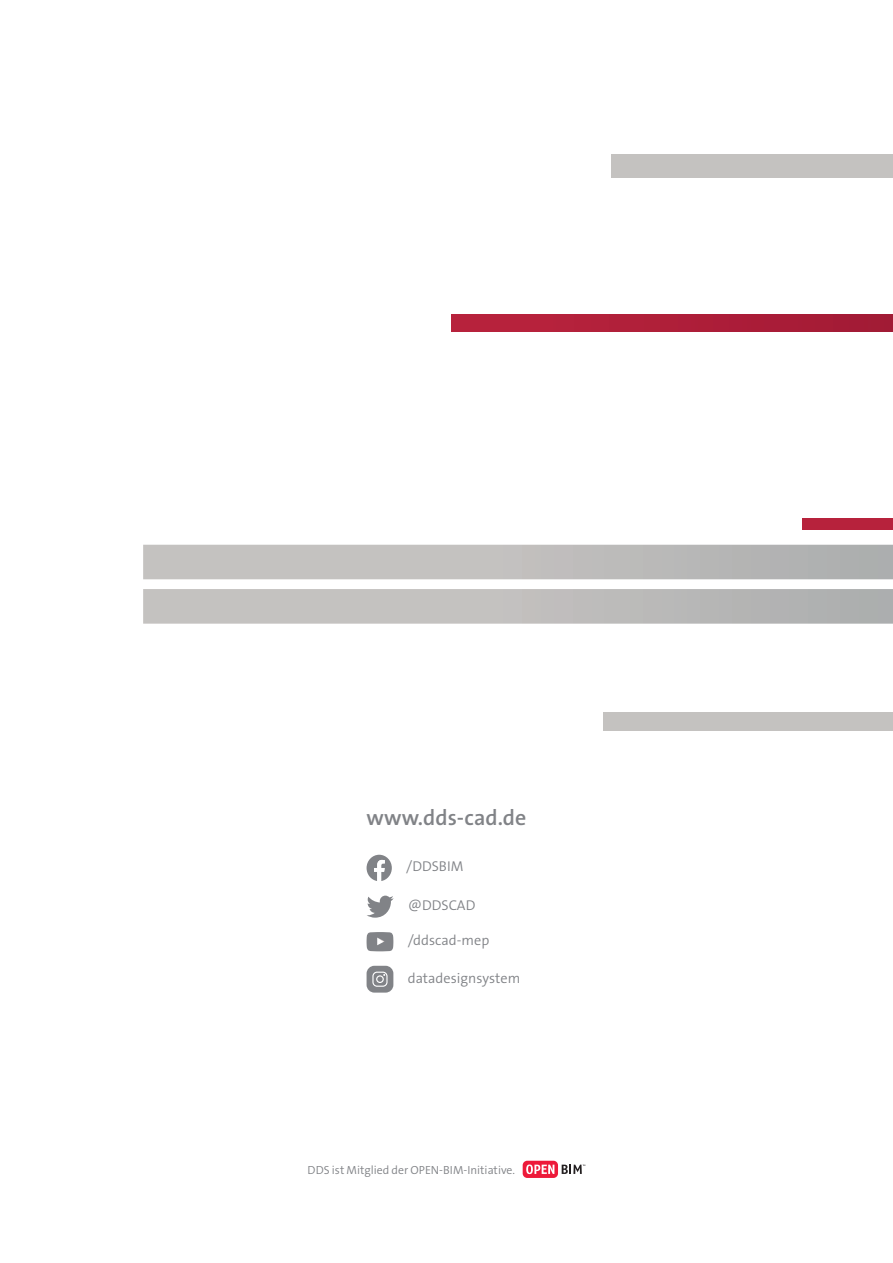
<style>
.page{position:relative;width:893px;height:1263px;background:#fff}
.page>*{position:absolute;margin:0;border:0;box-sizing:border-box;transform-origin:0 0}
.t1{font:600 21.9px "The Sans B W6";color:#818387}
.t2{font:300 14.25px "The Sans B W4";color:#818387}
.t3{font:300 11.85px "The Sans B W4";color:#818387}
</style>
<div class="page">
<div style="left:523px;top:1161px;width:35px;height:17px;background:#ed1a3a;border-radius:5px"></div>
<svg style="left:526px;top:1164px;width:28px;height:10px"></svg>
<svg style="left:562px;top:1164px;width:23px;height:10px"></svg>
<svg style="left:367px;top:932px;width:26px;height:19px"></svg>
<svg style="left:367px;top:855px;width:25px;height:26px"></svg>
<svg style="left:367px;top:896px;width:27px;height:22px"></svg>
<div style="left:367px;top:966px;width:26px;height:26px;background:#818387;border-radius:8px"></div>
<svg style="left:372px;top:972px;width:16px;height:15px"></svg>
<div style="left:611px;top:154px;width:282px;height:23px;background:#c4c2c0"></div>
<svg style="left:143px;top:545px;width:750px;height:79px;background:#c5c4c3"></svg>
<div style="left:603px;top:713px;width:290px;height:17px;background:#c4c2c0"></div>
<div style="left:803px;top:519px;width:90px;height:11px;background:#b7223c"></div>
<div style="left:452px;top:314px;width:441px;height:18px;background:#af1f39"></div>
<h1 class="t1" style="left:367px;top:803px;width:161px">www.dds-cad.de</h1>
<p class="t2" style="left:406px;top:857px;width:59px">/DDSBIM</p>
<p class="t2" style="left:408px;top:896px;width:69px">@DDSCAD</p>
<p class="t2" style="left:408px;top:931px;width:83px">/ddscad-mep</p>
<p class="t2" style="left:408px;top:969px;width:114px">datadesignsystem</p>
<p class="t3" style="left:308px;top:1162px;width:209px">DDS ist Mitglied der OPEN-BIM-Initiative.</p>
</div>
